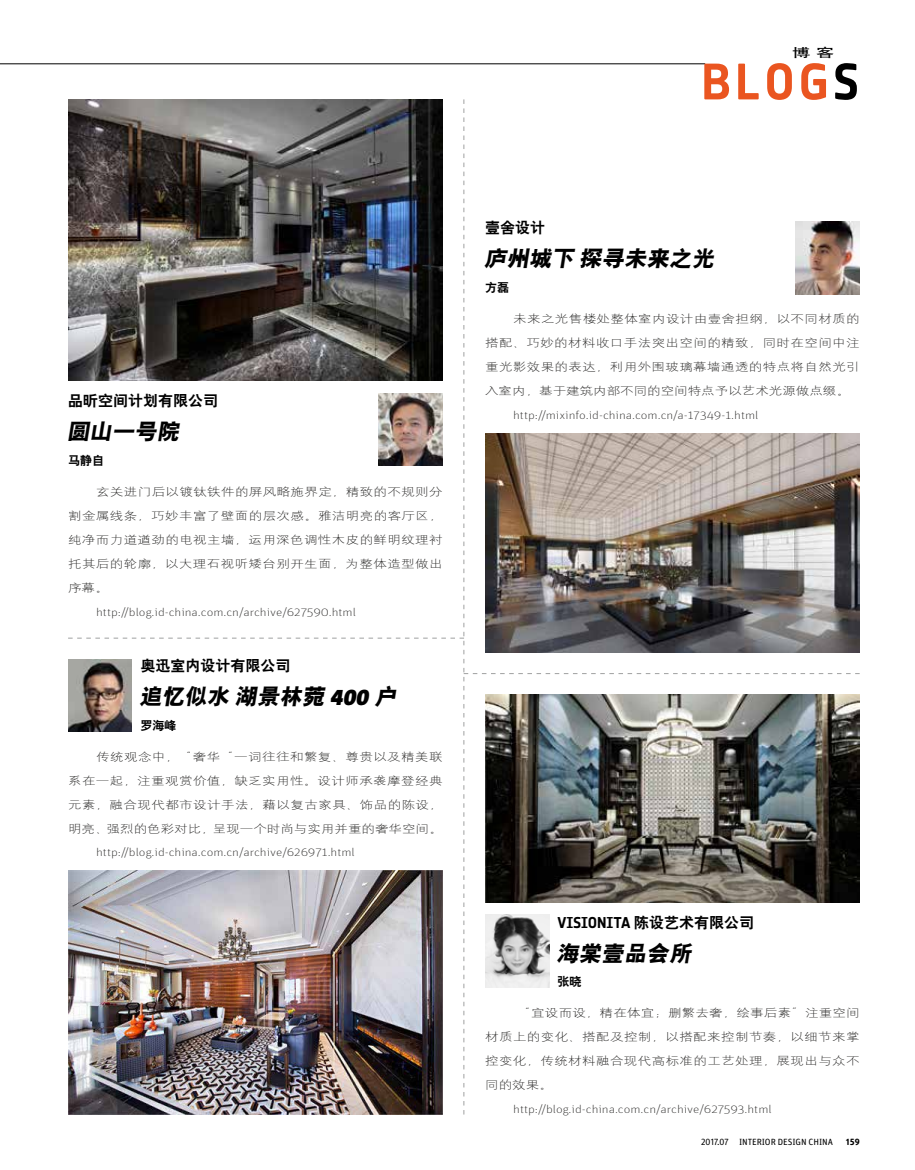
<style>
.page{position:relative;width:915px;height:1170px;background:#fff}
.page>*{position:absolute;margin:0;border:0;box-sizing:border-box;transform-origin:0 0}
.t1{font:50.4px "Notes Soft Bold Tf";letter-spacing:.07em;color:#ea5520}
.t2{font:italic 22.5px "H Yb 9 gj";color:#000}
.t3{font:15.45px "Notes Soft Bold Tf";letter-spacing:-.005em;color:#000}
.t4{font:15px "H Yb 2 gj";color:#000}
.t5{font:12px "H Yb 2 gj";color:#000}
.t6{font:12px "H Yb 1 gj";color:#000;scale:1.5 1}
.t7{font:100 11.55px "Unit OT";color:#1f1e1d;scale:1.2 1}
.t8{font:11.25px/24px "H Yg 1 gj";letter-spacing:.03em;color:#1f1e1d;text-align:justify;scale:1.2 1}
.t9{font:9px "Unit Rounded OT";letter-spacing:-.01em;color:#000}
.t10{font:700 9px "Unit Rounded OT";color:#000}
.s1{color:#000}
.s2{font-family:"The Mix B9";font-weight:900;font-size:23.1px}
.s3{font-family:"H Yb 2 gj";font-size:15px}
</style>
<div class="page">
<hr style="left:0;top:64px;width:705px;height:1px;background:#000">
<img style="left:68px;top:99px;width:791px;height:1015px">
<p class="t6" style="left:792px;top:47px;width:29px">博客</p>
<h1 class="t1" style="left:701px;top:54px;width:160px">blog<span class="s1">s</span></h1>
<h3 class="t4" style="left:68px;top:393px;width:152px">品昕空间计划有限公司</h3>
<h2 class="t2" style="left:67px;top:420px;width:118px">圆山一号院</h2>
<p class="t5" style="left:68px;top:454px;width:37px">马静自</p>
<p class="t8" style="left:68px;top:479px;width:313px;text-indent:28px">玄关进门后以镀钛铁件的屏风略施界定，精致的不规则分割金属线条，巧妙丰富了壁面的层次感。雅洁明亮的客厅区，纯净而力道遒劲的电视主墙，运用深色调性木皮的鲜明纹理衬托其后的轮廓，以大理石视听矮台别开生面，为整体造型做出序幕。</p>
<p class="t7" style="left:96px;top:605px;width:218px">http://blog.id-china.com.cn/archive/627590.html</p>
<h3 class="t4" style="left:140px;top:658px;width:152px">奥迅室内设计有限公司</h3>
<h2 class="t2" style="left:139px;top:685px;width:262px">追忆似水湖景林菀 <span class="s2">400</span> 户</h2>
<p class="t5" style="left:140px;top:719px;width:37px">罗海峰</p>
<p class="t8" style="left:68px;top:744px;width:313px;text-indent:28px">传统观念中，“奢华“一词往往和繁复、尊贵以及精美联系在一起，注重观赏价值，缺乏实用性。设计师承袭摩登经典元素，融合现代都市设计手法，藉以复古家具、饰品的陈设，明亮、强烈的色彩对比，呈现一个时尚与实用并重的奢华空间。</p>
<p class="t7" style="left:96px;top:846px;width:217px">http://blog.id-china.com.cn/archive/626971.html</p>
<h3 class="t4" style="left:485px;top:220px;width:61px">壹舍设计</h3>
<h2 class="t2" style="left:484px;top:247px;width:235px">庐州城下探寻未来之光</h2>
<p class="t5" style="left:485px;top:281px;width:25px">方磊</p>
<p class="t8" style="left:485px;top:306px;width:313px;text-indent:28px">未来之光售楼处整体室内设计由壹舍担纲，以不同材质的搭配、巧妙的材料收口手法突出空间的精致，同时在空间中注重光影效果的表达，利用外围玻璃幕墙通透的特点将自然光引入室内，基于建筑内部不同的空间特点予以艺术光源做点缀。</p>
<p class="t7" style="left:513px;top:408px;width:206px">http://mixinfo.id-china.com.cn/a-17349-1.html</p>
<h3 class="t3" style="left:557px;top:913px;width:198px">VISIONITA <span class="s3">陈设艺术有限公司</span></h3>
<h2 class="t2" style="left:556px;top:941px;width:140px">海棠壹品会所</h2>
<p class="t5" style="left:557px;top:975px;width:25px">张晓</p>
<p class="t8" style="left:485px;top:1000px;width:313px;text-indent:32px">“宜设而设，精在体宜；删繁去奢，绘事后素”注重空间材质上的变化、搭配及控制，以搭配来控制节奏，以细节来掌控变化，传统材料融合现代高标准的工艺处理，展现出与众不同的效果。</p>
<p class="t7" style="left:513px;top:1102px;width:217px">http://blog.id-china.com.cn/archive/627593.html</p>
<p class="t9" style="left:700px;top:1136px;width:134px">2017.07 INTERIOR DESIGN CHINA</p>
<p class="t10" style="left:846px;top:1136px;width:15px">159</p>
</div>
